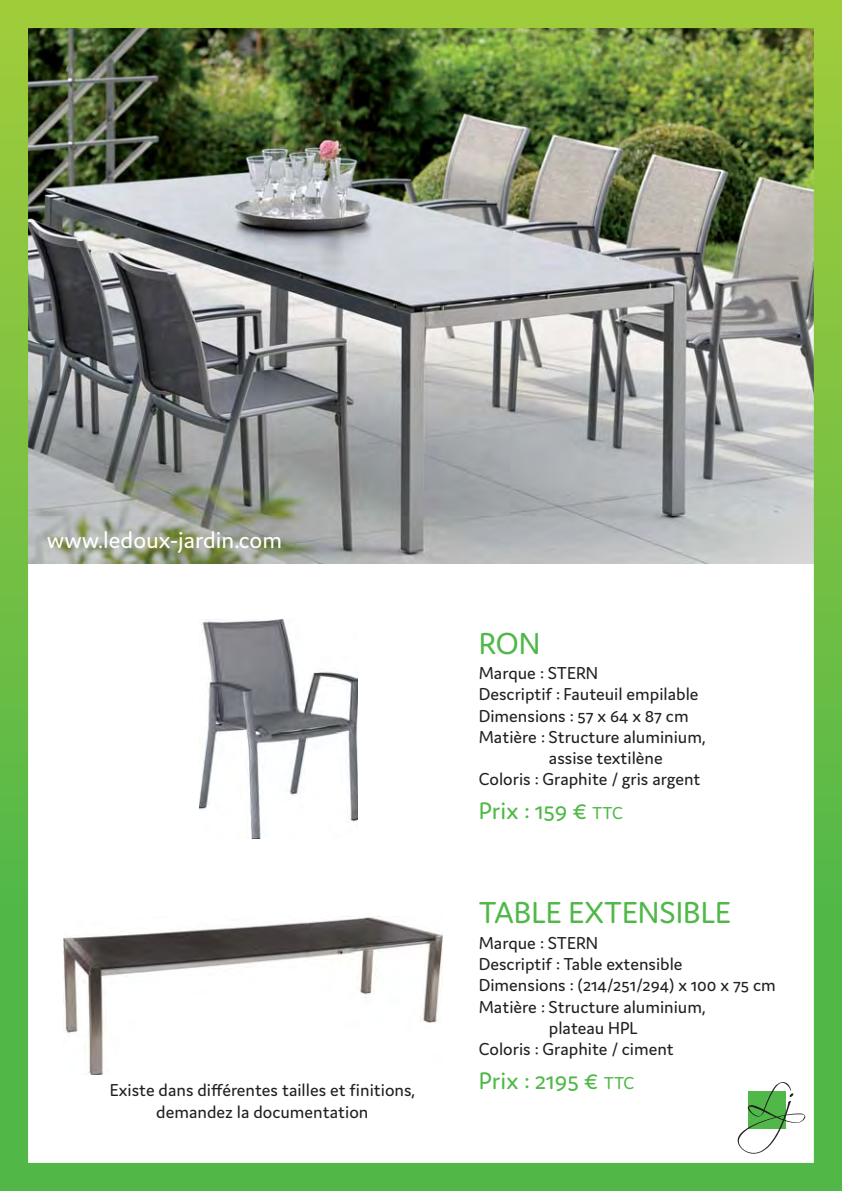
<style>
.page{position:relative;width:842px;height:1191px;background:#fff}
.page>*{position:absolute;margin:0;border:0;box-sizing:border-box;transform-origin:0 0}
.t1{font:32.2px "Domus";color:#50b848}
.t2{font:25.4px "Domus";color:#50b848}
.t3{font:24.8px "Domus";color:#fff}
.t4{font:18.4px/21.2px "Domus";color:#231f20;text-align:center}
.s1{font-size:18.4px}
</style>
<div class="page">
<img style="left:0;top:0;width:842px;height:1191px">
<svg style="left:737px;top:1082px;width:68px;height:71px"></svg>
<img style="left:200px;top:619px;width:158px;height:220px">
<img style="left:64px;top:916px;width:378px;height:158px">
<h3 class="t3" style="left:47px;top:530px;width:237px">www.ledoux-jardin.com</h3>
<p class="t4" style="left:110px;top:1080px;width:307px">Existe dans différentes tailles et finitions, demandez la documentation</p>
<h1 class="t1" style="left:479px;top:631px;width:63px">RON</h1>
<p class="t4" style="left:479px;top:663px;width:121px">Marque : STERN</p>
<p class="t4" style="left:479px;top:684px;width:221px">Descriptif : Fauteuil empilable</p>
<p class="t4" style="left:479px;top:705px;width:211px">Dimensions : 57 x 64 x 87 cm</p>
<p class="t4" style="left:479px;top:727px;width:228px">Matière : Structure aluminium,</p>
<p class="t4" style="left:549px;top:748px;width:115px">assise textilène</p>
<p class="t4" style="left:479px;top:769px;width:223px">Coloris : Graphite / gris argent</p>
<h2 class="t2" style="left:479px;top:801px;width:146px">Prix : 159 € <span class="s1">TTC</span></h2>
<h1 class="t1" style="left:479px;top:900px;width:254px">TABLE EXTENSIBLE</h1>
<p class="t4" style="left:479px;top:933px;width:121px">Marque : STERN</p>
<p class="t4" style="left:479px;top:954px;width:205px">Descriptif : Table extensible</p>
<p class="t4" style="left:479px;top:975px;width:298px">Dimensions : (214/251/294) x 100 x 75 cm</p>
<p class="t4" style="left:479px;top:996px;width:228px">Matière : Structure aluminium,</p>
<p class="t4" style="left:549px;top:1017px;width:90px">plateau HPL</p>
<p class="t4" style="left:479px;top:1039px;width:197px">Coloris : Graphite / ciment</p>
<h2 class="t2" style="left:479px;top:1070px;width:157px">Prix : 2195 € <span class="s1">TTC</span></h2>
</div>
